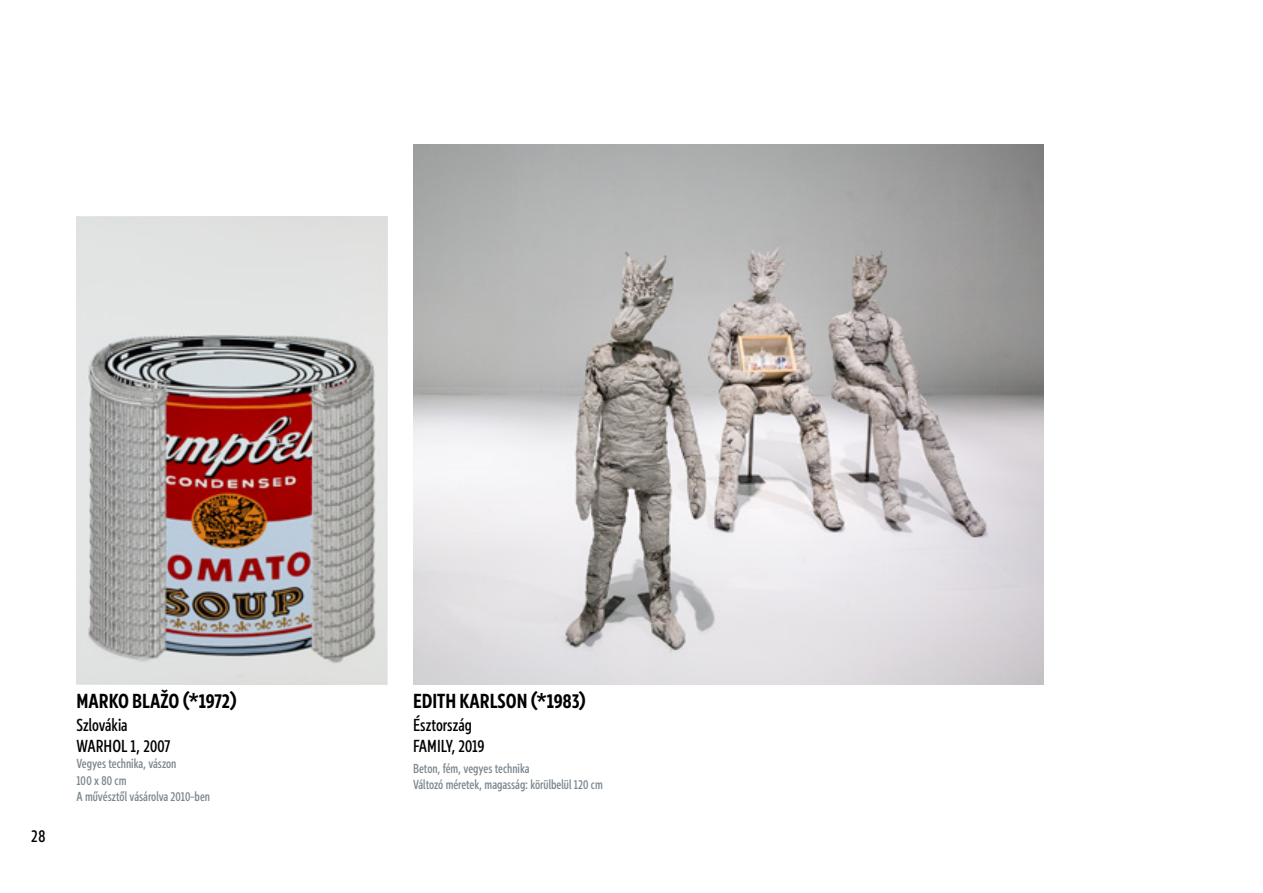
<style>
.page{position:relative;width:1263px;height:893px;background:#fff}
.page>*{position:absolute;margin:0;border:0;box-sizing:border-box;transform-origin:0 0}
.t1{font:700 21px "Europea Narrow";color:#000}
.t2{font:500 18px/21.6px "Europea Narrow";color:#000}
.t3{font:500 13.5px/16.2px "Europea Narrow";color:#7a868e}
</style>
<div class="page">
<img style="left:77px;top:217px;width:311px;height:467px">
<img style="left:413px;top:144px;width:630px;height:540px">
<h2 class="t2" style="left:31px;top:824px;width:16px">28</h2>
<h1 class="t1" style="left:77px;top:686px;width:162px">MARKO BLAŽO (*1972)</h1>
<h2 class="t2" style="left:77px;top:712px;width:95px">Szlovákia<br>WARHOL 1, 2007</h2>
<p class="t3" style="left:77px;top:755px;width:135px">Vegyes technika, vászon<br>100 x 80 cm<br>A művésztől vásárolva 2010-ben</p>
<h1 class="t1" style="left:413px;top:686px;width:174px">EDITH KARLSON (*1983)</h1>
<h2 class="t2" style="left:413px;top:712px;width:73px">Észtország<br>FAMILY, 2019</h2>
<p class="t3" style="left:413px;top:759px;width:191px">Beton, fém, vegyes technika<br>Változó méretek, magasság: körülbelül 120 cm</p>
</div>
